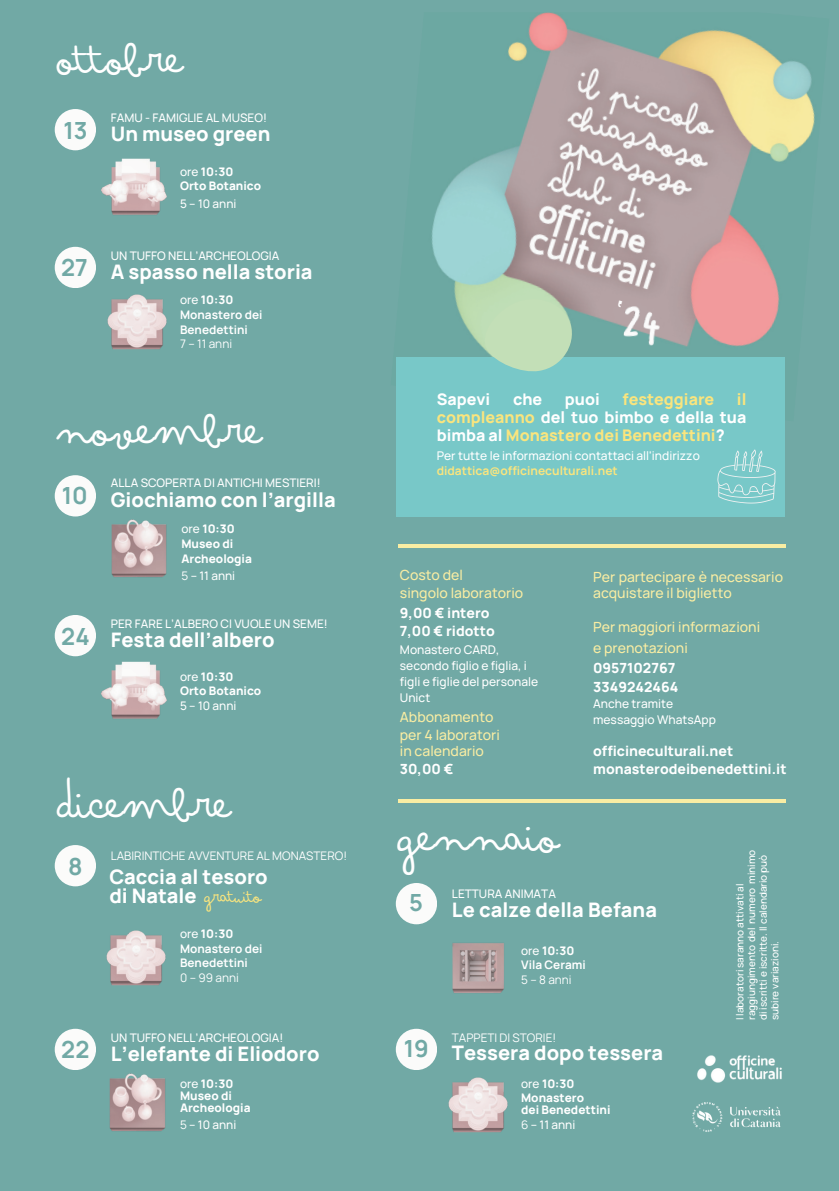
<style>
.page{position:relative;width:839px;height:1191px;background:#fff}
.page>*{position:absolute;margin:0;border:0;box-sizing:border-box;transform-origin:0 0}
.t1{font:44px "Bimbo";letter-spacing:.025em;color:#fff}
.t2{font:700 23.6px "Manrope";color:#71a9a5}
.t3{font:800 20px/19.6px "Manrope";color:#fff}
.t4{font:17.8px "Bimbo";letter-spacing:.005em;color:#fae57e}
.t5{font:800 16px/18px "Manrope";color:#fae57e;text-align:justify}
.t6{font:800 16px "Manrope";color:#fff}
.t7{font:500 14px/18px "Manrope";color:#f9eda3}
.t8{font:800 14px/18px "Manrope";color:#fff}
.t9{font:500 12px/15.8px "Manrope";color:#fff}
.t10{font:700 12px "Manrope";color:#fae57e}
.t11{font:500 11.8px "Manrope";color:#fff}
.t12{font:800 11.8px/14.8px "Manrope";color:#fff}
.t13{font:700 11.8px/14.8px "Manrope";color:#fff}
.t14{font:11.8px "Manrope";color:#fff}
.t15{font:500 10px/11.6px "Manrope";color:#fff}
.s1{font-weight:500}
.s2{font-weight:800}
.s3{font-weight:400}
.s4{color:#fff}
</style>
<div class="page">
<div style="left:0;top:0;width:838px;height:1191px;background:#71a9a5"></div>
<img style="left:396px;top:12px;width:419px;height:409px">
<div style="left:55px;top:109px;width:41px;height:41px;background:#fbfbfa;border-radius:50%"></div>
<div style="left:55px;top:247px;width:41px;height:41px;background:#fbfbfa;border-radius:50%"></div>
<div style="left:55px;top:475px;width:41px;height:41px;background:#fbfbfa;border-radius:50%"></div>
<div style="left:55px;top:615px;width:41px;height:41px;background:#fbfbfa;border-radius:50%"></div>
<img style="left:101px;top:661px;width:66px;height:58px">
<div style="left:55px;top:845px;width:41px;height:41px;background:#fbfbfa;border-radius:50%"></div>
<img style="left:106px;top:930px;width:60px;height:56px">
<div style="left:55px;top:1029px;width:41px;height:41px;background:#fbfbfa;border-radius:50%"></div>
<div style="left:396px;top:883px;width:41px;height:41px;background:#fbfbfa;border-radius:50%"></div>
<div style="left:396px;top:1029px;width:41px;height:41px;background:#fbfbfa;border-radius:50%"></div>
<img style="left:448px;top:1077px;width:60px;height:56px">
<hr style="left:398px;top:544px;width:387px;height:4px;background:#f9eda3">
<hr style="left:398px;top:799px;width:387px;height:4px;background:#f9eda3">
<div style="left:397px;top:358px;width:387px;height:158px;background:#78c8c8"></div>
<svg style="left:476px;top:295px;width:100px;height:77px"></svg>
<img style="left:692px;top:1102px;width:89px;height:30px">
<img style="left:697px;top:1055px;width:85px;height:28px">
<img style="left:111px;top:519px;width:56px;height:58px">
<img style="left:618px;top:301px;width:50px;height:49px">
<svg style="left:717px;top:450px;width:58px;height:54px"></svg>
<img style="left:101px;top:158px;width:66px;height:57px">
<img style="left:107px;top:294px;width:60px;height:56px">
<img style="left:109px;top:1073px;width:57px;height:58px">
<img style="left:452px;top:943px;width:52px;height:50px">
<svg style="left:617px;top:301px;width:5px;height:7px"></svg>
<h1 class="t1" style="left:58px;top:32px;width:127px">ottobre</h1>
<h2 class="t2" style="left:63px;top:110px;width:26px">13</h2>
<h2 class="t2" style="left:61px;top:248px;width:28px">27</h2>
<p class="t11" style="left:111px;top:108px;width:157px">FAMU - FAMIGLIE AL MUSEO!</p>
<h3 class="t3" style="left:111px;top:122px;width:161px">Un museo green</h3>
<p class="t12" style="left:180px;top:163px;width:83px;line-height:14.2px"><span class="s1">ore</span> 10:30<br>Orto Botanico</p>
<p class="t11" style="left:180px;top:194px;width:58px">5 – 10 anni</p>
<p class="t11" style="left:111px;top:246px;width:170px">UN TUFFO NELL’ARCHEOLOGIA</p>
<h3 class="t3" style="left:111px;top:260px;width:203px">A spasso nella storia</h3>
<p class="t13" style="left:180px;top:291px;width:84px"><span class="s1">ore</span> <span class="s2">10:30<br></span>Monastero dei<br>Benedettini</p>
<p class="t14" style="left:180px;top:335px;width:54px">7 – 11 anni</p>
<h1 class="t1" style="left:58px;top:403px;width:206px">novembre</h1>
<h2 class="t2" style="left:62px;top:476px;width:27px">10</h2>
<h2 class="t2" style="left:61px;top:616px;width:30px">24</h2>
<p class="t11" style="left:111px;top:473px;width:211px">ALLA SCOPERTA DI ANTICHI MESTIERI!</p>
<h3 class="t3" style="left:111px;top:488px;width:226px">Giochiamo con l’argilla</h3>
<p class="t12" style="left:181px;top:520px;width:72px"><span class="s1">ore</span> 10:30<br>Museo di<br>Archeologia</p>
<p class="t11" style="left:181px;top:567px;width:55px"><span class="s3">5</span> – 11 anni</p>
<p class="t11" style="left:111px;top:614px;width:218px">PER FARE L’ALBERO CI VUOLE UN SEME!</p>
<h3 class="t3" style="left:111px;top:628px;width:165px">Festa dell’albero</h3>
<p class="t12" style="left:180px;top:668px;width:83px"><span class="s1">ore</span> 10:30<br>Orto Botanico</p>
<p class="t11" style="left:180px;top:696px;width:58px">5 – 10 anni</p>
<h1 class="t1" style="left:58px;top:777px;width:175px">dicembre</h1>
<h2 class="t2" style="left:68px;top:846px;width:16px">8</h2>
<h2 class="t2" style="left:61px;top:1030px;width:30px">22</h2>
<p class="t14" style="left:111px;top:847px;width:238px">LABIRINTICHE AVVENTURE AL MONASTERO!</p>
<h3 class="t3" style="left:109px;top:865px;width:160px">Caccia al tesoro di Natale</h3>
<h3 class="t4" style="left:205px;top:886px;width:58px">gratuito</h3>
<p class="t13" style="left:180px;top:925px;width:84px"><span class="s1">ore</span> <span class="s2">10:30<br></span>Monastero dei<br>Benedettini</p>
<p class="t14" style="left:180px;top:969px;width:60px">0 – 99 anni</p>
<p class="t11" style="left:111px;top:1028px;width:174px">UN TUFFO NELL’ARCHEOLOGIA!</p>
<h3 class="t3" style="left:111px;top:1042px;width:210px">L’elefante di Eliodoro</h3>
<p class="t12" style="left:180px;top:1076px;width:72px;line-height:12.2px"><span class="s1">ore</span> 10:30<br>Museo di<br>Archeologia</p>
<p class="t11" style="left:180px;top:1115px;width:58px"><span class="s3">5</span> – 10 anni</p>
<h3 class="t6" style="left:437px;top:385px;width:55px">Sapevi</h3>
<h3 class="t6" style="left:513px;top:385px;width:31px">che</h3>
<h3 class="t6" style="left:565px;top:385px;width:36px">puoi</h3>
<h3 class="t5" style="left:622px;top:389px;width:93px">festeggiare</h3>
<h3 class="t5" style="left:437px;top:389px;width:311px;text-indent:300px">il compleanno <span class="s4">del tuo bimbo e della tua bimba al</span> Monastero dei Benedettini<span class="s4">?</span></h3>
<p class="t9" style="left:437px;top:447px;width:264px">Per tutte le informazioni contattaci all'indirizzo</p>
<p class="t10" style="left:437px;top:460px;width:182px">didattica@officineculturali.net</p>
<p class="t7" style="left:400px;top:565px;width:125px">Costo del<br>singolo laboratorio</p>
<p class="t8" style="left:400px;top:602px;width:96px">9,00 € intero<br>7,00 € ridotto</p>
<p class="t9" style="left:400px;top:641px;width:140px">Monastero CARD, secondo figlio e figlia, i figli e figlie del personale<br>Unict</p>
<p class="t7" style="left:400px;top:707px;width:101px">Abbonamento per 4 laboratori</p>
<p class="t7" style="left:400px;top:741px;width:86px">in calendario</p>
<p class="t8" style="left:400px;top:758px;width:55px">30,00 €</p>
<p class="t7" style="left:593px;top:568px;width:191px;line-height:15.8px">Per partecipare è necessario acquistare il biglietto</p>
<p class="t7" style="left:593px;top:616px;width:168px;line-height:20.6px">Per maggiori informazioni e prenotazioni</p>
<p class="t8" style="left:593px;top:656px;width:87px;line-height:19.6px">0957102767<br>3349242464</p>
<p class="t9" style="left:593px;top:695px;width:124px">Anche tramite messaggio WhatsApp</p>
<p class="t8" style="left:593px;top:741px;width:195px">officineculturali.net monasterodeibenedettini.it</p>
<h1 class="t1" style="left:399px;top:810px;width:162px">gennaio</h1>
<h2 class="t2" style="left:409px;top:883px;width:15px">5</h2>
<h2 class="t2" style="left:404px;top:1029px;width:27px">19</h2>
<p class="t11" style="left:452px;top:884px;width:106px">LETTURA ANIMATA</p>
<h3 class="t3" style="left:452px;top:898px;width:207px">Le calze della Befana</h3>
<p class="t13" style="left:521px;top:942px;width:66px"><span class="s1">ore</span> <span class="s2">10:30<br></span>Vila Cerami</p>
<p class="t14" style="left:521px;top:971px;width:52px">5 – 8 anni</p>
<p class="t14" style="left:452px;top:1028px;width:106px">TAPPETI DI STORIE!</p>
<h3 class="t3" style="left:452px;top:1042px;width:213px">Tessera dopo tessera</h3>
<p class="t12" style="left:521px;top:1075px;width:65px"><span class="s1">ore</span> 10:30<br>Monastero</p>
<p class="t12" style="left:521px;top:1101px;width:91px">dei Benedettini<br><span class="s3">6</span> <span class="s1">– 11 anni</span></p>
<p class="t15" style="left:733px;top:1020px;width:172px;rotate:-90deg">I laboratori saranno attivati al raggiungimento del numero minimo di iscritti e iscritte. Il calendario può subire variazioni.</p>
</div>
